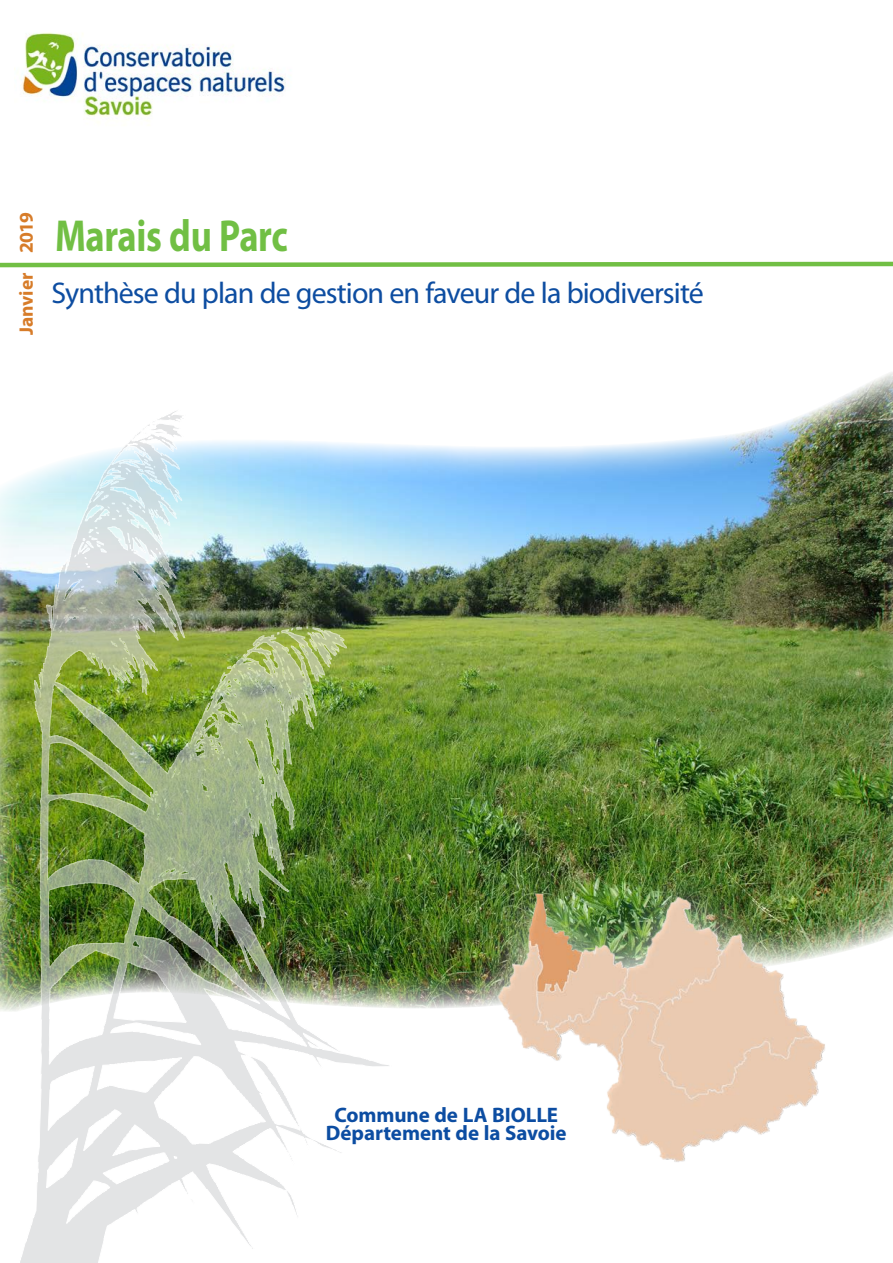
<style>
.page{position:relative;width:893px;height:1263px;background:#fff}
.page>*{position:absolute;margin:0;border:0;box-sizing:border-box;transform-origin:0 0}
._00_TITRE_DEPLAINT{font:700 45px "Myriad Pro";letter-spacing:-.01em;color:#71bf44;scale:.81 1}
._00_TEXTE_COURANT{font:30px "Myriad Pro";letter-spacing:-.03em;color:#0d4da1}
._00_TEXTE_COURANT-2{font:700 21px "Myriad Pro";letter-spacing:-.005em;color:#0c4da2}
._00_TEXTE_COURANT-3{font:700 19.5px "Myriad Pro";letter-spacing:-.005em;color:#d77c29}
</style>
<div class="page">
<img style="left:0;top:372px;width:893px;height:639px">
<div style="left:446px;top:842px;width:414px;height:354px;background:#fff;opacity:.75"></div>
<img style="left:452px;top:887px;width:426px;height:305px">
<img style="left:13px;top:404px;width:401px;height:859px">
<img style="left:22px;top:32px;width:264px;height:85px">
<svg style="left:0;top:261px;width:893px;height:7px"></svg>
<p class="_00_TEXTE_COURANT-3" style="left:14px;top:253px;width:43px;rotate:-90deg">2019</p>
<p class="_00_TEXTE_COURANT-3" style="left:14px;top:335px;width:64px;rotate:-90deg">Janvier</p>
<p class="_00_TITRE_DEPLAINT" style="left:55px;top:206px;width:289px">Marais du Parc</p>
<p class="_00_TEXTE_COURANT" style="left:52px;top:275px;width:654px">Synthèse du plan de gestion en faveur de la biodiversité</p>
<p class="_00_TEXTE_COURANT-2" style="left:334px;top:1101px;width:225px">Commune de LA BIOLLE</p>
<p class="_00_TEXTE_COURANT-2" style="left:326px;top:1120px;width:242px">Département de la Savoie</p>
</div>
